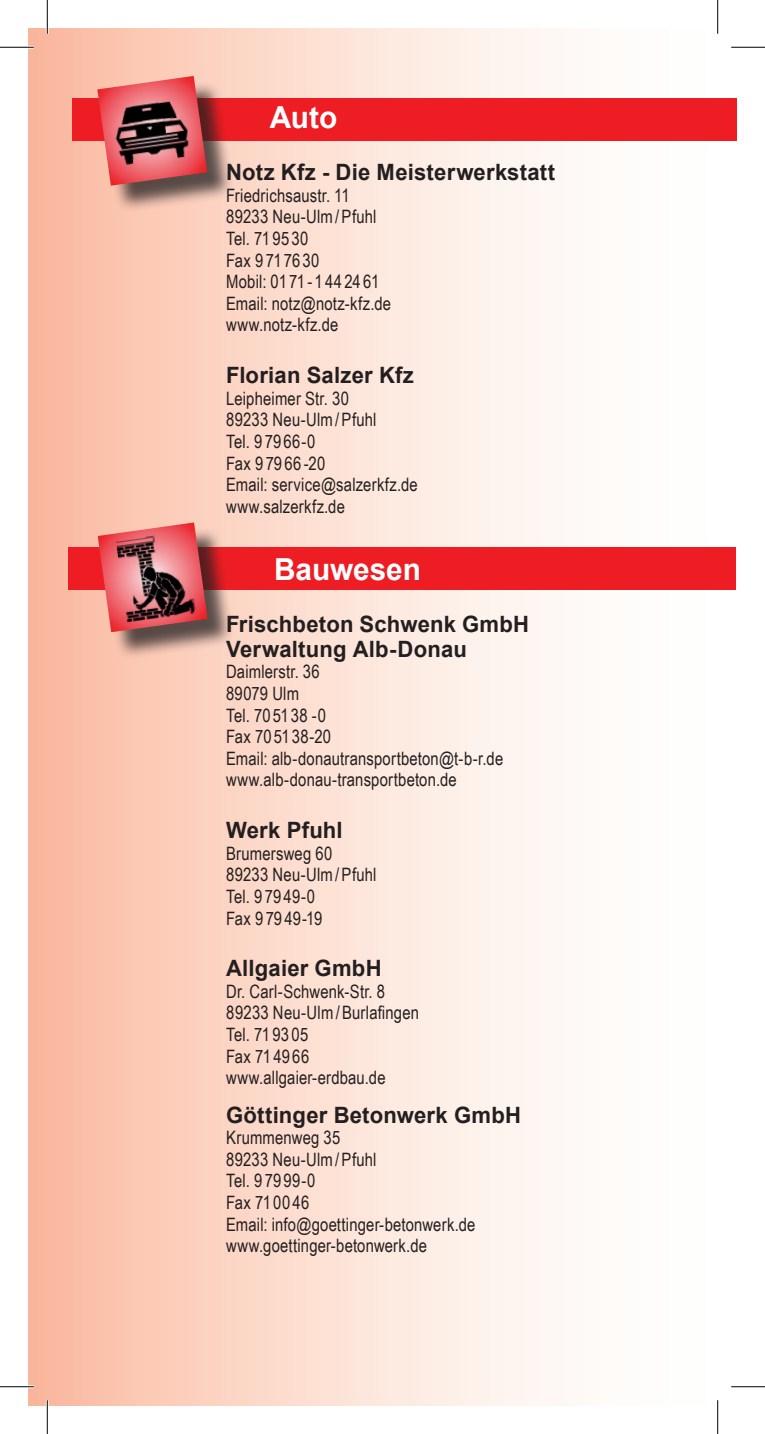
<style>
.page{position:relative;width:765px;height:1434px;background:#fff}
.page>*{position:absolute;margin:0;border:0;box-sizing:border-box;transform-origin:0 0}
.t1{font:700 30.38px "Arial";letter-spacing:-.005em;color:#fff}
.t2{font:700 22.5px/24.8px "Arial";letter-spacing:.01em;color:#231f20}
.t3{font:18.45px/21.6px "Arial Narrow";letter-spacing:.01em;color:#231f20}
</style>
<div class="page">
<div style="left:28px;top:28px;width:708px;height:1378px;background:linear-gradient(to right,#fbbea5,#fff)"></div>
<div style="left:69px;top:548px;width:666px;height:42px;background:#ee1d23"></div>
<div style="left:102px;top:527px;width:133px;height:132px;background:#231f20;opacity:.75"></div>
<img style="left:98px;top:522px;width:109px;height:110px">
<div style="left:72px;top:98px;width:664px;height:43px;background:#ee1d23"></div>
<div style="left:101px;top:80px;width:133px;height:133px;background:#231f20;opacity:.75"></div>
<img style="left:97px;top:76px;width:110px;height:110px">
<hr style="left:0;top:46px;width:34px;height:3px;background:#fff">
<hr style="left:730px;top:46px;width:34px;height:3px;background:#fff">
<hr style="left:0;top:1385px;width:34px;height:3px;background:#fff">
<hr style="left:730px;top:1385px;width:34px;height:3px;background:#fff">
<hr style="left:46px;top:0;width:3px;height:34px;background:#fff">
<hr style="left:46px;top:1400px;width:3px;height:34px;background:#fff">
<hr style="left:716px;top:0;width:2px;height:34px;background:#fff">
<hr style="left:716px;top:1400px;width:2px;height:34px;background:#fff">
<hr style="left:0;top:47px;width:34px;height:1px;background:#000">
<hr style="left:730px;top:47px;width:34px;height:1px;background:#000">
<hr style="left:0;top:1386px;width:34px;height:1px;background:#000">
<hr style="left:730px;top:1386px;width:34px;height:1px;background:#000">
<hr style="left:47px;top:0;width:1px;height:34px;background:#000">
<hr style="left:47px;top:1400px;width:1px;height:34px;background:#000">
<hr style="left:717px;top:0;width:1px;height:34px;background:#000">
<hr style="left:717px;top:1400px;width:1px;height:34px;background:#000">
<h1 class="t1" style="left:270px;top:98px;width:69px">Auto</h1>
<p class="t2" style="left:226px;top:161px;width:330px">Notz Kfz - Die Meisterwerkstatt</p>
<p class="t3" style="left:226px;top:184px;width:166px">Friedrichsaustr. 11<br>89233 Neu-Ulm/Pfuhl<br>Tel. 719530<br>Fax 9717630<br>Mobil: 0171-1442461<br>Email: notz@notz-kfz.de www.notz-kfz.de</p>
<p class="t2" style="left:226px;top:364px;width:189px">Florian Salzer Kfz</p>
<p class="t3" style="left:226px;top:387px;width:193px">Leipheimer Str. 30<br>89233 Neu-Ulm/Pfuhl<br>Tel. 97966-0<br>Fax 97966-20<br>Email: service@salzerkfz.de www.salzerkfz.de</p>
<h1 class="t1" style="left:274px;top:549px;width:148px">Bauwesen</h1>
<p class="t2" style="left:226px;top:612px;width:304px">Frischbeton Schwenk GmbH<br>Verwaltung Alb-Donau</p>
<p class="t3" style="left:226px;top:660px;width:278px">Daimlerstr. 36<br>89079 Ulm<br>Tel. 70 51 38 -0<br>Fax 705138-20<br>Email: alb-donautransportbeton@t-b-r.de www.alb-donau-transportbeton.de</p>
<p class="t2" style="left:226px;top:819px;width:118px">Werk Pfuhl</p>
<p class="t3" style="left:226px;top:842px;width:152px">Brumersweg 60<br>89233 Neu-Ulm/Pfuhl<br>Tel. 9 79 49-0<br>Fax 9 79 49-19</p>
<p class="t2" style="left:226px;top:957px;width:157px">Allgaier GmbH</p>
<p class="t3" style="left:226px;top:980px;width:194px">Dr. Carl-Schwenk-Str. 8<br>8 9233 Neu-Ulm/Burlafingen<br>Tel. 71 93 05<br>Fax 714966 www.allgaier-erdbau.de</p>
<p class="t2" style="left:226px;top:1103px;width:296px">Göttinger Betonwerk GmbH</p>
<p class="t3" style="left:226px;top:1126px;width:251px">Krummenweg 35<br>89233 Neu-Ulm/Pfuhl<br>Tel. 97999-0<br>Fax 710046<br>Email: info@goettinger-betonwerk.de www.goettinger-betonwerk.de</p>
</div>
